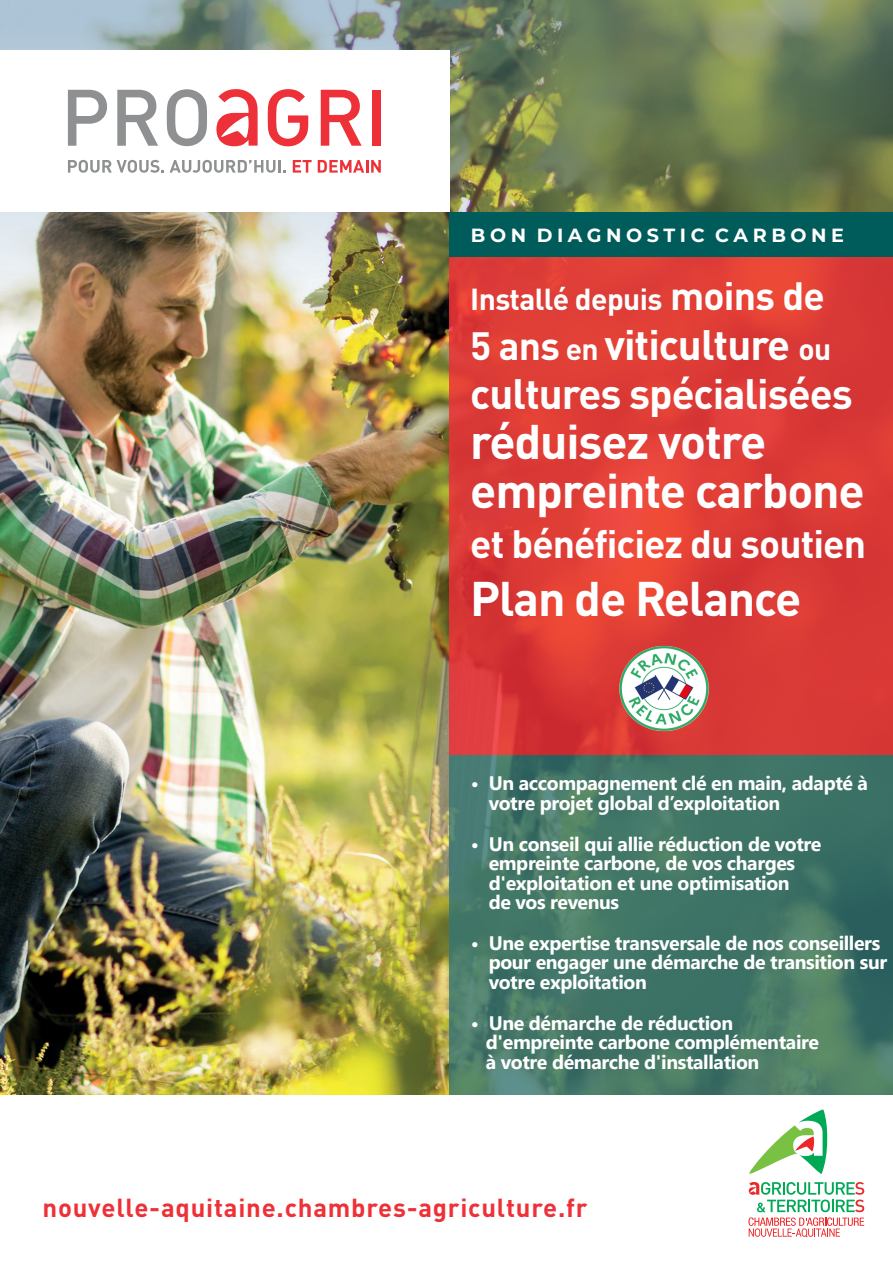
<style>
.page{position:relative;width:893px;height:1263px;background:#fff}
.page>*{position:absolute;margin:0;border:0;box-sizing:border-box;transform-origin:0 0}
.t1{font:700 48px/49.5px "DIN Pro";letter-spacing:-.025em;color:#fff}
.t2{font:700 42px "DIN Pro";letter-spacing:-.025em;color:#fff}
.t3{font:700 39px "DIN Pro";letter-spacing:-.025em;color:#fff}
.t4{font:700 30px "DIN Pro";letter-spacing:-.02em;color:#fff}
.t5{font:700 25.8px "DIN Pro";letter-spacing:.03em;color:#ee3038}
.t6{font:700 19.5px/19.5px "Segoe UI";letter-spacing:-.02em;color:#fff}
.t7{font:700 19.05px "Montserrat";letter-spacing:.24em;color:#fff}
.s1{font-size:39px}
.s2{font-size:30px}
</style>
<div class="page">
<svg style="left:748px;top:1182px;width:116px;height:55px"></svg>
<svg style="left:749px;top:1109px;width:78px;height:65px"></svg>
<img style="left:0;top:426px;width:450px;height:668px">
<img style="left:0;top:0;width:893px;height:426px">
<svg style="left:450px;top:256px;width:443px;height:499px;background:#dc3b36"></svg>
<div style="left:450px;top:212px;width:443px;height:44px;background:#005c5a"></div>
<div style="left:0;top:50px;width:450px;height:162px;background:#fff"></div>
<svg style="left:268px;top:89px;width:40px;height:57px"></svg>
<svg style="left:68px;top:160px;width:96px;height:13px"></svg>
<svg style="left:170px;top:160px;width:116px;height:13px"></svg>
<svg style="left:293px;top:160px;width:19px;height:13px"></svg>
<svg style="left:318px;top:160px;width:63px;height:13px"></svg>
<svg style="left:68px;top:90px;width:39px;height:56px"></svg>
<svg style="left:117px;top:90px;width:41px;height:56px"></svg>
<svg style="left:167px;top:89px;width:40px;height:57px"></svg>
<svg style="left:321px;top:90px;width:41px;height:56px"></svg>
<div style="left:372px;top:90px;width:9px;height:56px;background:#ee3038"></div>
<svg style="left:216px;top:89px;width:42px;height:57px"></svg>
<svg style="left:449px;top:755px;width:444px;height:339px;background:#447768"></svg>
<img style="left:606px;top:637px;width:116px;height:103px">
<p class="t7" style="left:471px;top:222px;width:375px">BON DIAGNOSTIC CARBONE</p>
<p class="t4" style="left:470px;top:275px;width:356px">Installé depuis <span class="s1">moins de</span></p>
<p class="t2" style="left:470px;top:310px;width:363px"><span class="s1">5 ans</span> <span class="s2">en</span> viticulture <span class="s2">ou</span></p>
<p class="t2" style="left:470px;top:359px;width:384px">cultures spécialisées</p>
<p class="t1" style="left:470px;top:411px;width:396px">réduisez votre empreinte carbone</p>
<p class="t3" style="left:470px;top:511px;width:397px">et bénéficiez du soutien</p>
<p class="t1" style="left:470px;top:568px;width:333px">Plan de Relance</p>
<p class="t6" style="left:489px;top:772px;width:381px;text-indent:-18px">• Un accompagnement clé en main, adapté à votre projet global d’exploitation</p>
<p class="t6" style="left:489px;top:832px;width:334px;text-indent:-18px">• Un conseil qui allie réduction de votre empreinte carbone, de vos charges d'exploitation et une optimisation<br>de vos revenus</p>
<p class="t6" style="left:489px;top:931px;width:400px;text-indent:-18px">• Une expertise transversale de nos conseillers pour engager une démarche de transition sur votre exploitation</p>
<p class="t6" style="left:471px;top:1011px;width:264px">• Une démarche de réduction</p>
<p class="t6" style="left:486px;top:1031px;width:335px">d'empreinte carbone complémentaire</p>
<p class="t6" style="left:486px;top:1050px;width:275px">à votre démarche d'installation</p>
<p class="t5" style="left:43px;top:1186px;width:546px">nouvelle-aquitaine.chambres-agriculture.fr</p>
</div>
